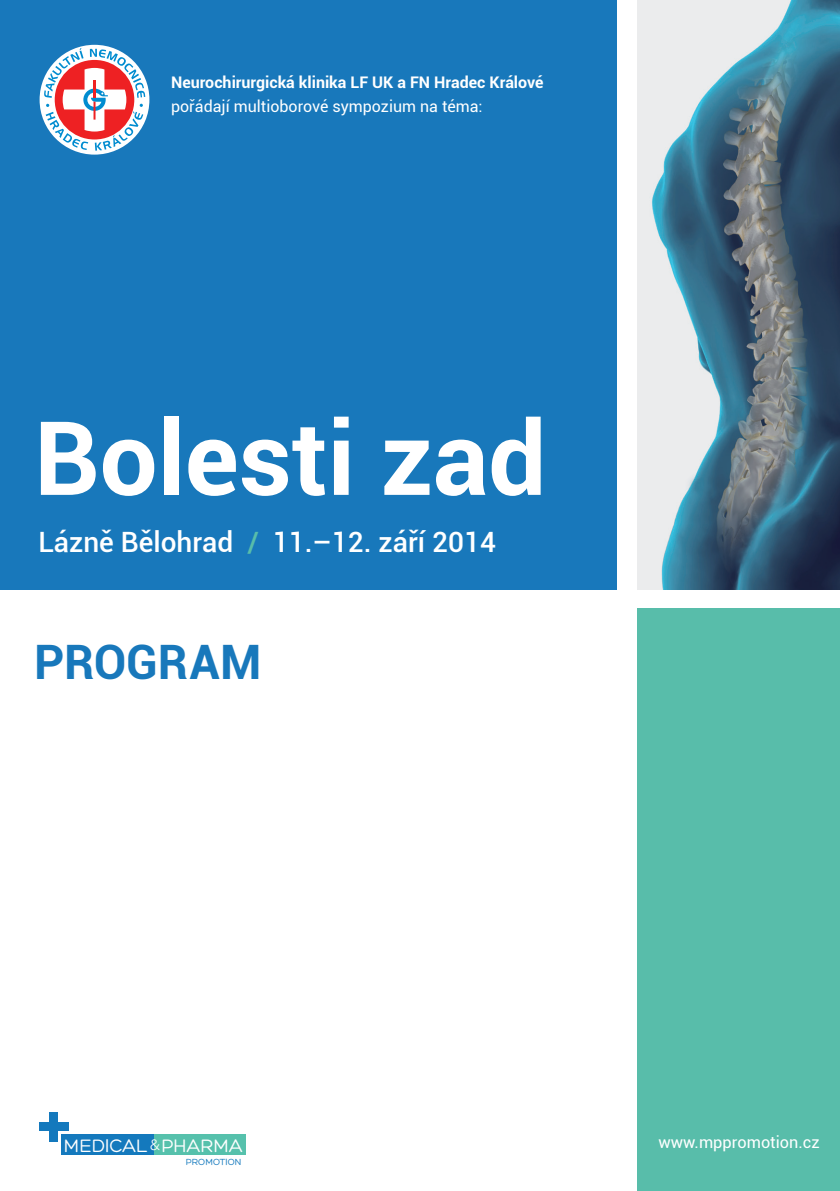
<style>
.page{position:relative;width:840px;height:1191px;background:#fff}
.page>*{position:absolute;margin:0;border:0;box-sizing:border-box;transform-origin:0 0}
.t1{font:700 102.6px "Roboto";color:#fff}
.t2{font:700 47.4px "Roboto";color:#1878bb}
.t3{font:500 28px "Roboto";color:#fff}
.t4{font:19.6px "Hero";color:#fff}
.t5{font:16.4px "Roboto";color:#fff}
.t6{font:700 16px "Roboto";color:#fff}
.t7{font:16px "Roboto";color:#fff}
.t8{font:9.6px "Hero";color:#1479bd}
.s1{color:#58bdaa}
.s2{font-family:"Avenir LT Std";font-weight:300;font-size:14.8px}
</style>
<div class="page">
<div style="left:637px;top:608px;width:202px;height:583px;background:#58bdaa"></div>
<div style="left:62px;top:1134px;width:93px;height:21px;background:#1479bd"></div>
<div style="left:155px;top:1134px;width:91px;height:21px;background:#56c1ac"></div>
<div style="left:39px;top:1122px;width:29px;height:9px;background:#1479bd"></div>
<div style="left:49px;top:1111px;width:9px;height:30px;background:#1479bd"></div>
<div style="left:0;top:0;width:616px;height:589px;background:#1878bb"></div>
<img style="left:637px;top:0;width:202px;height:590px">
<div style="left:40px;top:45px;width:109px;height:110px;background:#fff;border-radius:50%"></div>
<svg style="left:44px;top:48px;width:101px;height:103px"></svg>
<p class="t6" style="left:171px;top:71px;width:374px">Neurochirurgická klinika LF UK a FN Hradec Králové</p>
<p class="t7" style="left:171px;top:95px;width:313px">pořádají multioborové sympozium na téma:</p>
<h1 class="t1" style="left:34px;top:386px;width:513px">Bolesti zad</h1>
<h3 class="t3" style="left:38px;top:522px;width:458px">Lázně Bělohrad <span class="s1">/</span> 11.–12. září 2014</h3>
<h2 class="t2" style="left:34px;top:629px;width:229px">PROGRAM</h2>
<p class="t4" style="left:64px;top:1135px;width:180px">MEDICAL <span class="s2">&amp;</span> PHARMA</p>
<p class="t8" style="left:186px;top:1157px;width:57px">PROMOTION</p>
<p class="t5" style="left:658px;top:1131px;width:162px">www.mppromotion.cz</p>
</div>
